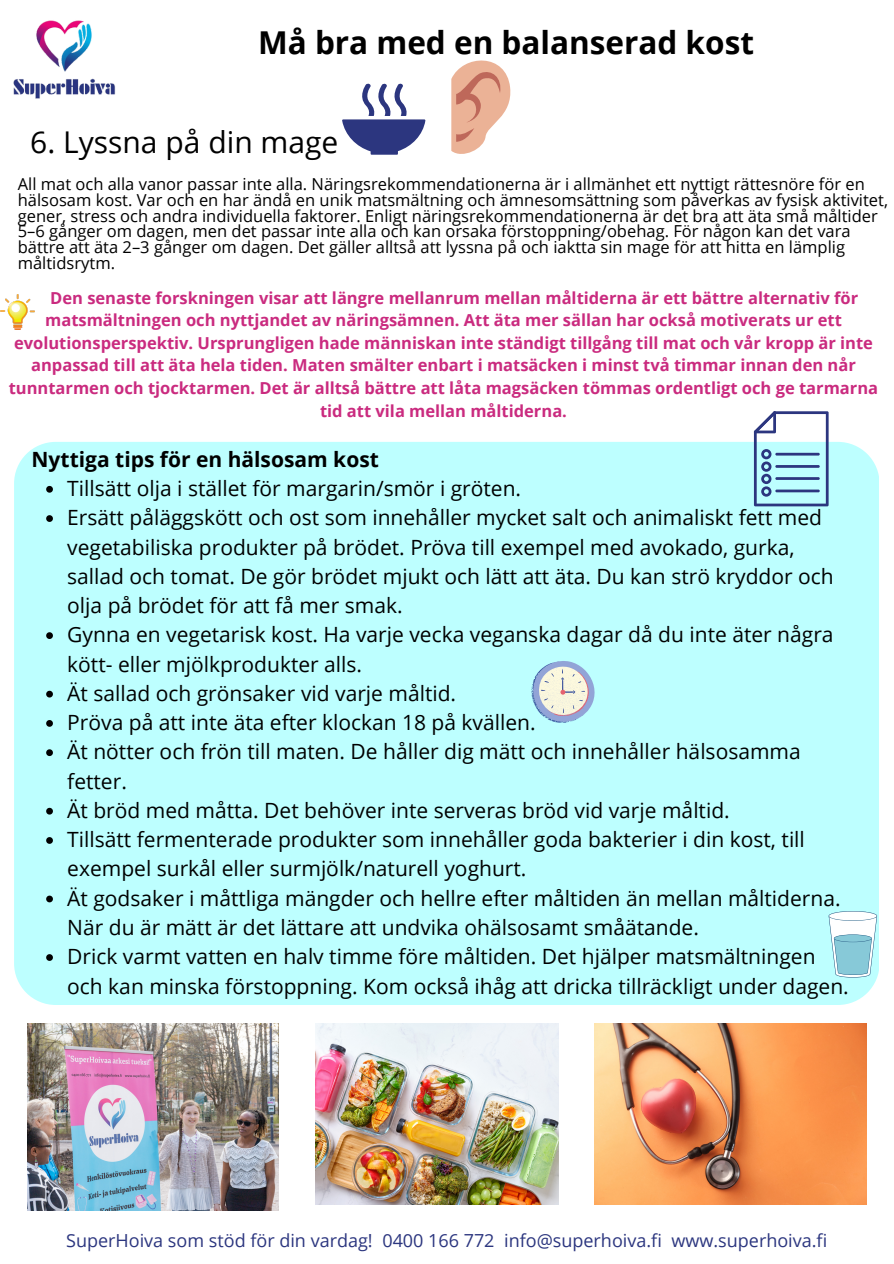
<style>
.page{position:relative;width:894px;height:1264px;background:#fff}
.page>*{position:absolute;margin:0;border:0;box-sizing:border-box;transform-origin:0 0}
.t1{font:700 31.5px "Open Sans";color:#000}
.t2{font:30px "Open Sans";color:#000}
.t3{font:21px/29.2px "Open Sans";color:#000}
.t4{font:700 21px "Open Sans";color:#000}
.t5{font:18px "Open Sans";color:#2c367f}
.t6{font:16.5px/15.8px "Open Sans";color:#000}
.t7{font:700 16.5px "Open Sans";color:#ca2b7f}
</style>
<div class="page">
<img style="left:13px;top:20px;width:103px;height:79px">
<div style="left:14px;top:442px;width:864px;height:563px;background:#bdffff"></div>
<svg style="left:46px;top:486px;width:7px;height:6px"></svg>
<svg style="left:46px;top:515px;width:7px;height:7px"></svg>
<svg style="left:46px;top:632px;width:7px;height:7px"></svg>
<svg style="left:46px;top:690px;width:7px;height:7px"></svg>
<svg style="left:46px;top:720px;width:7px;height:6px"></svg>
<svg style="left:46px;top:749px;width:7px;height:7px"></svg>
<svg style="left:46px;top:807px;width:7px;height:7px"></svg>
<svg style="left:46px;top:837px;width:7px;height:6px"></svg>
<svg style="left:46px;top:895px;width:7px;height:7px"></svg>
<svg style="left:46px;top:954px;width:7px;height:6px"></svg>
<svg style="left:451px;top:60px;width:60px;height:94px"></svg>
<svg style="left:342px;top:83px;width:83px;height:71px"></svg>
<img style="left:28px;top:1023px;width:251px;height:187px">
<img style="left:316px;top:1023px;width:242px;height:181px">
<img style="left:594px;top:1023px;width:272px;height:181px">
<img style="left:1px;top:294px;width:34px;height:35px">
<svg style="left:753px;top:411px;width:75px;height:95px"></svg>
<svg style="left:828px;top:911px;width:48px;height:66px"></svg>
<svg style="left:531px;top:661px;width:63px;height:61px;background:#c8d8dd"></svg>
<h1 class="t1" style="left:258px;top:20px;width:497px">Må bra med en balanserad kost</h1>
<h2 class="t2" style="left:30px;top:120px;width:309px">6. Lyssna på din mage</h2>
<p class="t6" style="left:18px;top:176px;width:871px">All mat och alla vanor passar inte alla. Näringsrekommendationerna är i allmänhet ett nyttigt rättesnöre för en hälsosam kost. Var och en har ändå en unik matsmältning och ämnesomsättning som påverkas av fysisk aktivitet, gener, stress och andra individuella faktorer. Enligt näringsrekommendationerna är det bra att äta små måltider 5–6 gånger om dagen, men det passar inte alla och kan orsaka förstoppning/obehag. För någon kan det vara bättre att äta 2–3 gånger om dagen. Det gäller alltså att lyssna på och iaktta sin mage för att hitta en lämplig måltidsrytm.</p>
<p class="t7" style="left:50px;top:286px;width:809px">Den senaste forskningen visar att längre mellanrum mellan måltiderna är ett bättre alternativ för</p>
<p class="t7" style="left:45px;top:309px;width:798px">matsmältningen och nyttjandet av näringsämnen. Att äta mer sällan har också motiverats ur ett</p>
<p class="t7" style="left:14px;top:331px;width:860px">evolutionsperspektiv. Ursprungligen hade människan inte ständigt tillgång till mat och vår kropp är inte</p>
<p class="t7" style="left:31px;top:354px;width:826px">anpassad till att äta hela tiden. Maten smälter enbart i matsäcken i minst två timmar innan den når</p>
<p class="t7" style="left:9px;top:376px;width:870px">tunntarmen och tjocktarmen. Det är alltså bättre att låta magsäcken tömmas ordentligt och ge tarmarna</p>
<p class="t7" style="left:320px;top:399px;width:248px">tid att vila mellan måltiderna.</p>
<p class="t4" style="left:32px;top:444px;width:349px">Nyttiga tips för en hälsosam kost</p>
<p class="t3" style="left:67px;top:473px;width:782px">Tillsätt olja i stället för margarin/smör i gröten.<br>Ersätt påläggskött och ost som innehåller mycket salt och animaliskt fett med vegetabiliska produkter på brödet. Pröva till exempel med avokado, gurka, sallad och tomat. De gör brödet mjukt och lätt att äta. Du kan strö kryddor och olja på brödet för att få mer smak.<br>Gynna en vegetarisk kost. Ha varje vecka veganska dagar då du inte äter några kött- eller mjölkprodukter alls.<br>Ät sallad och grönsaker vid varje måltid.<br>Pröva på att inte äta efter klockan 18 på kvällen.<br>Ät nötter och frön till maten. De håller dig mätt och innehåller hälsosamma fetter.<br>Ät bröd med måtta. Det behöver inte serveras bröd vid varje måltid.<br>Tillsätt fermenterade produkter som innehåller goda bakterier i din kost, till exempel surkål eller surmjölk/naturell yoghurt.<br>Ät godsaker i måttliga mängder och hellre efter måltiden än mellan måltiderna.<br>När du är mätt är det lättare att undvika ohälsosamt småätande.<br>Drick varmt vatten en halv timme före måltiden. Det hjälper matsmältningen och kan minska förstoppning. Kom också ihåg att dricka tillräckligt under dagen.</p>
<p class="t5" style="left:66px;top:1227px;width:762px">SuperHoiva som stöd för din vardag! 0400 166 772 info@superhoiva.fi www.superhoiva.fi</p>
</div>
